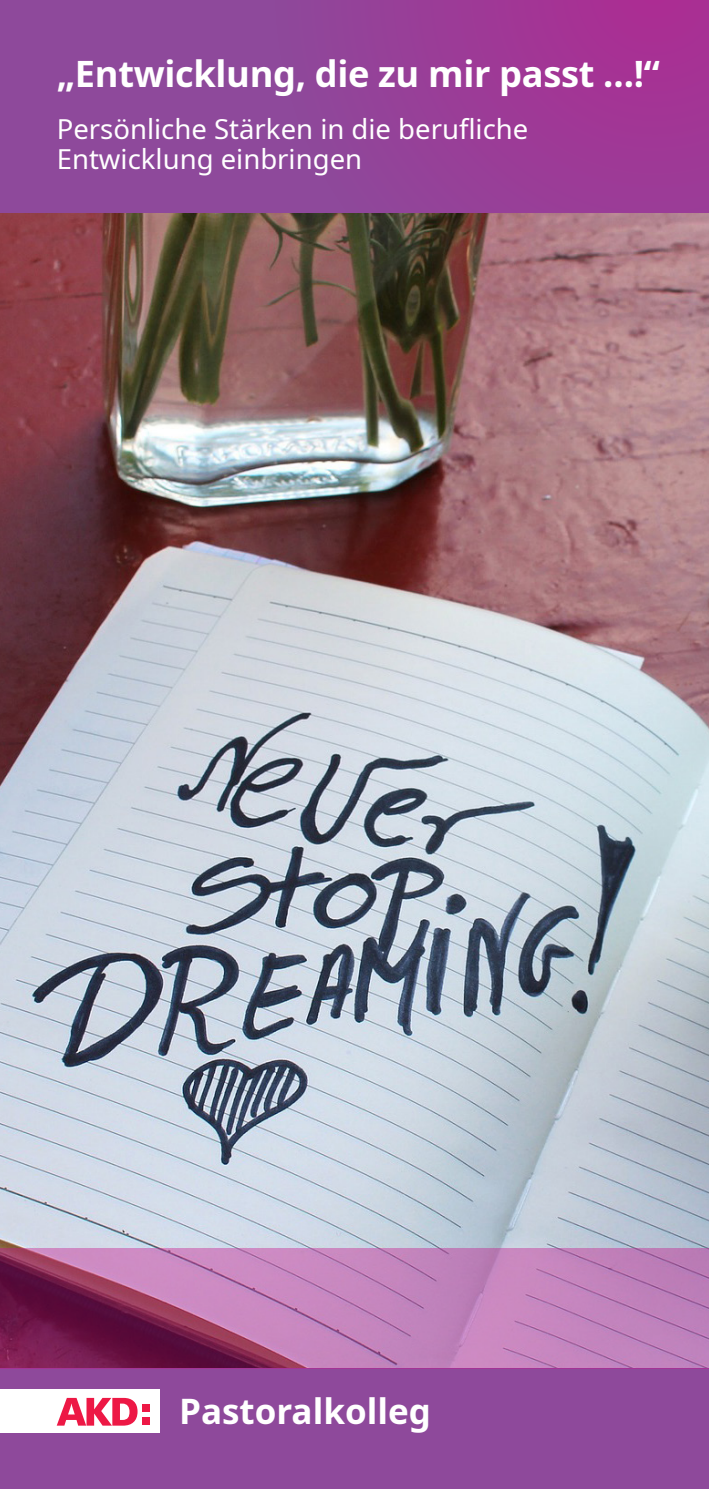
<style>
.page{position:relative;width:709px;height:1489px;background:#fff}
.page>*{position:absolute;margin:0;border:0;box-sizing:border-box;transform-origin:0 0}
.Title_Front{font:700 36.25px "Noto Sans";letter-spacing:-.01em;color:#fff}
.t1{font:700 35px "Noto Sans";color:#fff}
.Subtitle_Front{font:27.5px/30px "Noto Sans";color:#fff}
</style>
<div class="page">
<img style="left:0;top:213px;width:709px;height:1034px">
<div style="left:0;top:0;width:709px;height:213px;background:linear-gradient(to right,#884f9d,#a33495)"></div>
<div style="left:0;top:1368px;width:709px;height:120px;background:#8e499b"></div>
<svg style="left:0;top:1247px;width:709px;height:121px;background:#af6ba0"></svg>
<div style="left:0;top:1389px;width:159px;height:43px;background:#fff"></div>
<div style="left:142px;top:1417px;width:8px;height:7px;background:#ed1845"></div>
<div style="left:142px;top:1403px;width:8px;height:8px;background:#ed1845"></div>
<svg style="left:57px;top:1397px;width:80px;height:28px"></svg>
<p class="Title_Front" style="left:57px;top:48px;width:604px">„Entwicklung, die zu mir passt …!“</p>
<p class="Subtitle_Front" style="left:57px;top:114px;width:473px">Persönliche Stärken in die berufliche<br>Entwicklung einbringen</p>
<p class="t1" style="left:179px;top:1386px;width:253px">Pastoralkolleg</p>
</div>
